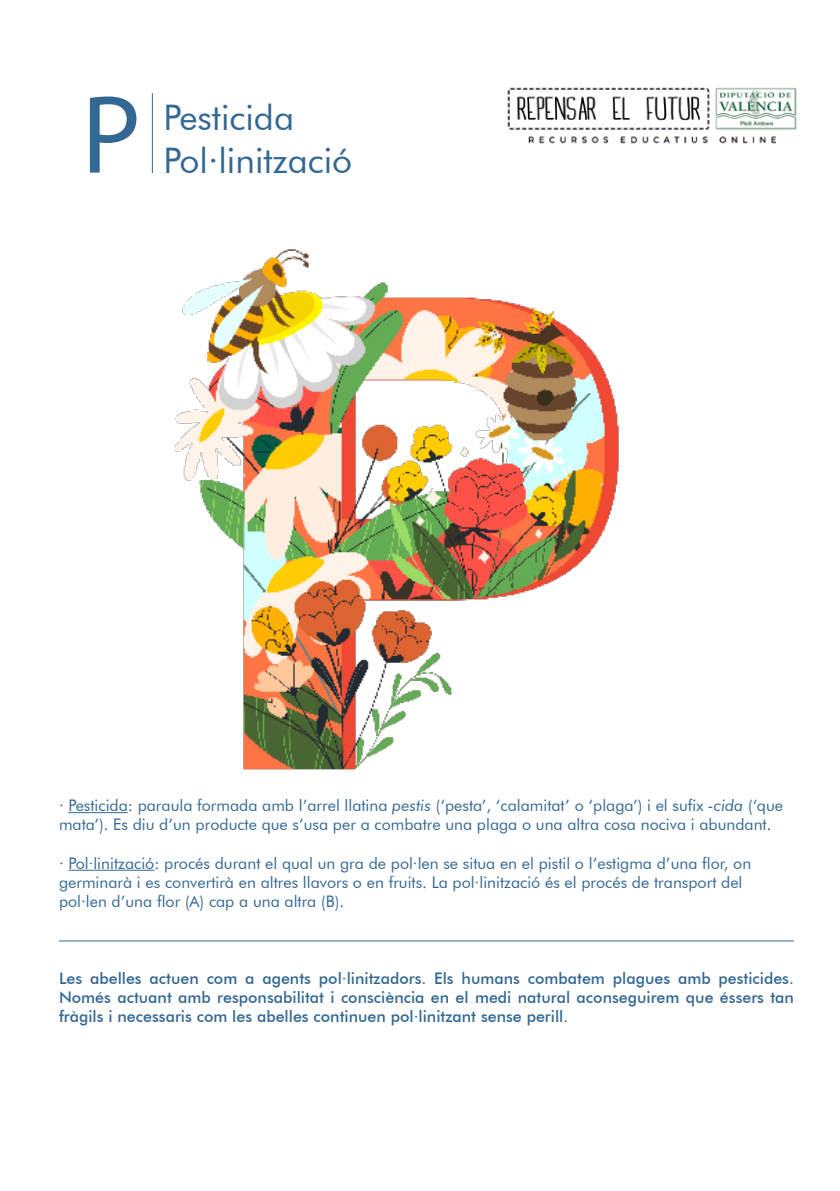
<style>
.page{position:relative;width:840px;height:1191px;background:#fff}
.page>*{position:absolute;margin:0;border:0;box-sizing:border-box;transform-origin:0 0}
.t1{font:112px "Myriad Pro";color:#336894}
.t2{font:35.2px "Futura BT";color:#336894}
.t3{font:16px/19.2px "Futura BT";color:#336894}
.t4{font:500 16px/19.2px "Futura BT";color:#336894;text-align:justify}
.s1{font-style:italic}
</style>
<div class="page">
<img style="left:507px;top:87px;width:290px;height:57px">
<hr style="left:68px;top:812px;width:60px;height:1px;background:#336894">
<hr style="left:68px;top:869px;width:86px;height:1px;background:#336894">
<hr style="left:152px;top:93px;width:1px;height:80px;background:#336894">
<img style="left:175px;top:249px;width:444px;height:521px">
<hr style="left:59px;top:940px;width:734px;height:1px;background:#336894">
<h1 class="t1" style="left:81px;top:66px;width:61px">P</h1>
<h2 class="t2" style="left:163px;top:96px;width:132px">Pesticida</h2>
<h2 class="t2" style="left:163px;top:139px;width:190px">Pol·linització</h2>
<p class="t3" style="left:59px;top:795px;width:725px">· Pesticida: paraula formada amb l’arrel llatina <span class="s1">pestis</span> (‘pesta’, ‘calamitat’ o ‘plaga’) i el sufix <span class="s1">-cida</span> (‘que mata’). Es diu d’un producte que s’usa per a combatre una plaga o una altra cosa nociva i abundant.</p>
<p class="t3" style="left:59px;top:853px;width:693px">· Pol·linització: procés durant el qual un gra de pol·len se situa en el pistil o l’estigma d’una flor, on germinarà i es convertirà en altres llavors o en fruits. La pol·linització és el procés de transport del pol·len d’una flor (A) cap a una altra (B).</p>
<p class="t4" style="left:59px;top:968px;width:736px">Les abelles actuen com a agents pol·linitzadors. Els humans combatem plagues amb pesticides.<br>Només actuant amb responsabilitat i consciència en el medi natural aconseguirem que éssers tan fràgils i necessaris com les abelles continuen pol·linitzant sense perill.</p>
</div>
